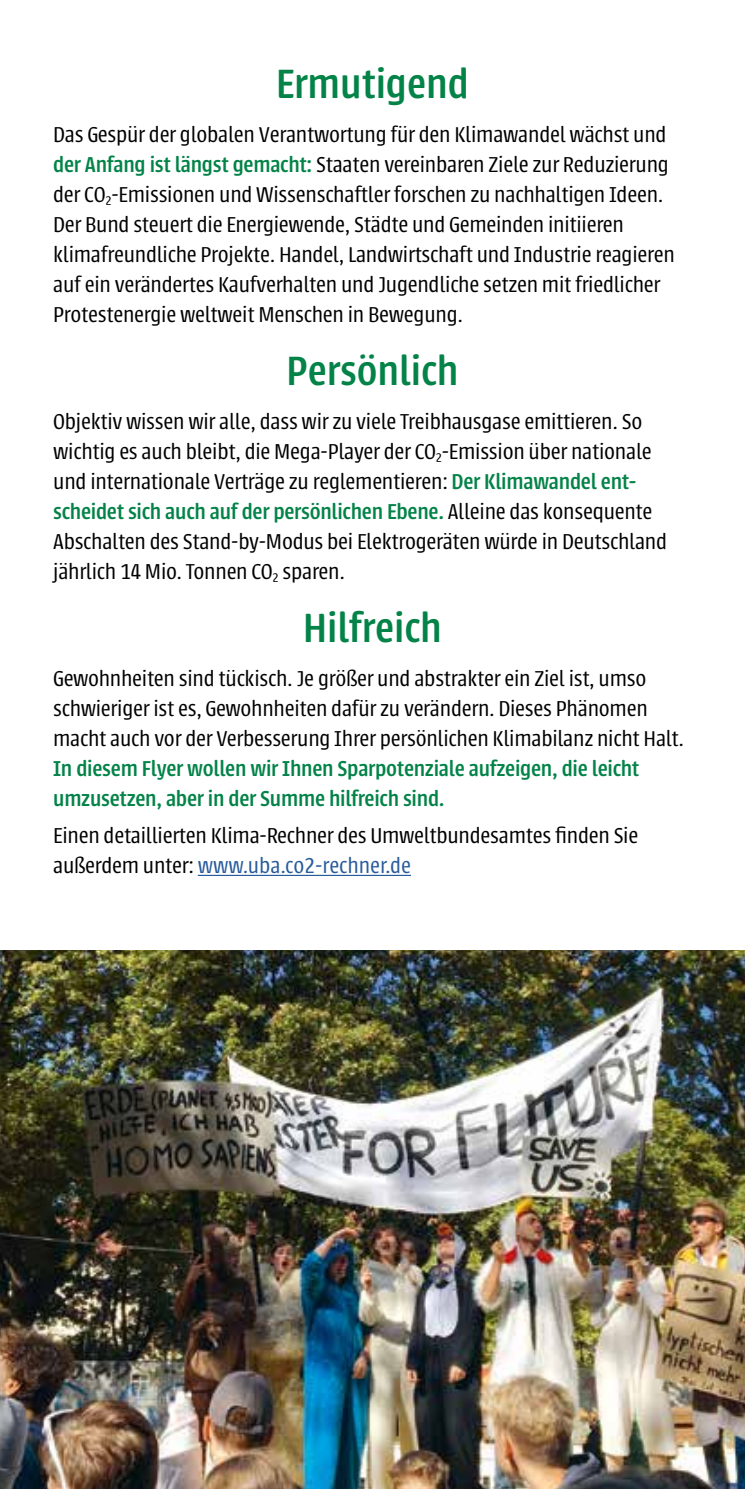
<style>
.page{position:relative;width:745px;height:1489px;background:#fff}
.page>*{position:absolute;margin:0;border:0;box-sizing:border-box;transform-origin:0 0}
.t1{font:500 45px "Urbana";color:#038348}
.t2{font:300 23.75px/30px "Urbana";letter-spacing:-.01em;color:#000}
.t3{font:500 23.75px/30px "Urbana";letter-spacing:-.01em;color:#038348}
.s1{font-weight:500;color:#038348}
.s2{color:#275b9b}
</style>
<div class="page">
<img style="left:0;top:950px;width:744px;height:538px">
<hr style="left:198px;top:874px;width:212px;height:2px;background:#275b9b">
<h1 class="t1" style="left:276px;top:59px;width:194px">Ermutigend</h1>
<p class="t2" style="left:53px;top:119px;width:622px">Das Gespür der globalen Verantwortung für den Klimawandel wächst und <span class="s1">der Anfang ist längst gemacht:</span> Staaten vereinbaren Ziele zur Reduzierung der CO<sub>2</sub>-Emissionen und Wissenschaftler forschen zu nachhaltigen Ideen.<br>Der Bund steuert die Energiewende, Städte und Gemeinden initiieren klimafreundliche Projekte. Handel, Landwirtschaft und Industrie reagieren auf ein verändertes Kaufverhalten und Jugendliche setzen mit friedlicher Protestenergie weltweit Menschen in Bewegung.</p>
<h1 class="t1" style="left:286px;top:346px;width:173px">Persönlich</h1>
<p class="t2" style="left:53px;top:406px;width:615px">Objektiv wissen wir alle, dass wir zu viele Treibhausgase emittieren. So wichtig es auch bleibt, die Mega-Player der CO<sub>2</sub>-Emission über nationale und internationale Verträge zu reglementieren: <span class="s1">Der Klimawandel ent&shy;scheidet sich auch auf der persönlichen Ebene.</span> Alleine das konsequente Abschalten des Stand-by-Modus bei Elektrogeräten würde in Deutschland jährlich 14 Mio. Tonnen CO<sub>2</sub> sparen.</p>
<h1 class="t1" style="left:303px;top:602px;width:140px">Hilfreich</h1>
<p class="t2" style="left:53px;top:663px;width:632px">Gewohnheiten sind tückisch. Je größer und abstrakter ein Ziel ist, umso schwieriger ist es, Gewohnheiten dafür zu verändern. Dieses Phänomen macht auch vor der Verbesserung Ihrer persönlichen Klimabilanz nicht Halt.</p>
<p class="t3" style="left:53px;top:753px;width:587px">In diesem Flyer wollen wir Ihnen Sparpotenziale aufzeigen, die leicht umzusetzen, aber in der Summe hilfreich sind.</p>
<p class="t2" style="left:53px;top:820px;width:586px">Einen detaillierten Klima-Rechner des Umweltbundesamtes finden Sie außerdem unter: <span class="s2">www.uba.co2-rechner.de</span></p>
</div>
